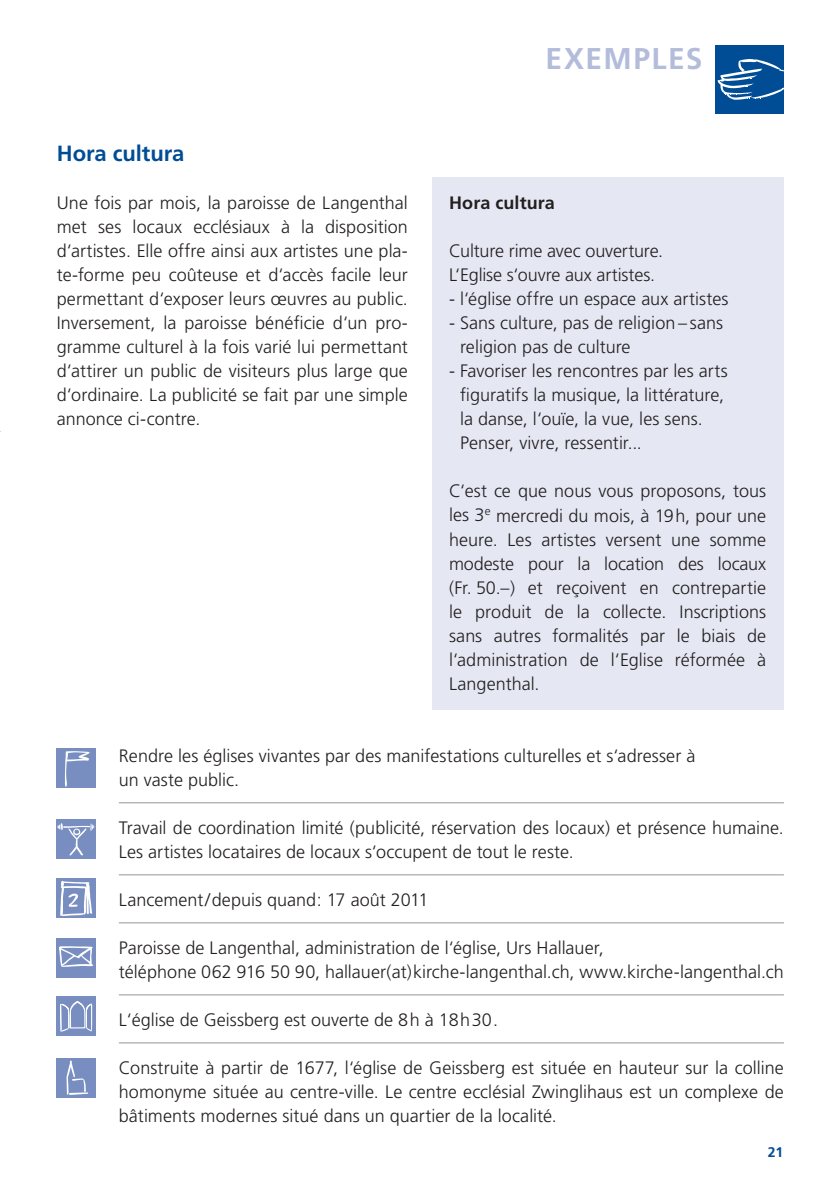
<style>
.page{position:relative;width:840px;height:1191px;background:#fff}
.page>*{position:absolute;margin:0;border:0;box-sizing:border-box;transform-origin:0 0}
.t1{font:700 30px "Frutiger";letter-spacing:.05em;color:#b3bddb}
.t2{font:700 22px "Frutiger";letter-spacing:-.005em;color:#014d95}
.t3{font:300 18px/24px "Frutiger";color:#231f20}
.t4{font:700 18px "Frutiger";letter-spacing:.005em;color:#231f20}
.t5{font:700 14px "Frutiger";color:#014d95}
</style>
<div class="page">
<div style="left:431px;top:177px;width:351px;height:532px;background:#e5e8f3"></div>
<hr style="left:119px;top:802px;width:664px;height:1px;background:#939598">
<hr style="left:119px;top:874px;width:664px;height:1px;background:#939598">
<hr style="left:119px;top:922px;width:664px;height:1px;background:#939598">
<hr style="left:119px;top:994px;width:664px;height:1px;background:#939598">
<hr style="left:119px;top:1042px;width:664px;height:1px;background:#939598">
<div style="left:715px;top:45px;width:68px;height:68px;background:#014d95"></div>
<div style="left:56px;top:819px;width:40px;height:39px;background:#798ec0"></div>
<svg style="left:58px;top:823px;width:36px;height:32px"></svg>
<div style="left:56px;top:878px;width:40px;height:40px;background:#798ec0"></div>
<svg style="left:60px;top:881px;width:32px;height:35px"></svg>
<div style="left:56px;top:1058px;width:40px;height:39px;background:#798ec0"></div>
<svg style="left:66px;top:1060px;width:22px;height:35px"></svg>
<div style="left:56px;top:996px;width:40px;height:40px;background:#798ec0"></div>
<svg style="left:60px;top:1001px;width:32px;height:31px"></svg>
<div style="left:56px;top:937px;width:40px;height:40px;background:#798ec0"></div>
<svg style="left:59px;top:946px;width:34px;height:21px"></svg>
<div style="left:56px;top:748px;width:40px;height:40px;background:#798ec0"></div>
<svg style="left:65px;top:751px;width:24px;height:36px"></svg>
<svg style="left:717px;top:59px;width:67px;height:41px"></svg>
<h1 class="t1" style="left:545px;top:41px;width:158px">EXEMPLES</h1>
<p class="t2" style="left:57px;top:141px;width:129px">Hora cultura</p>
<p class="t3" style="left:57px;top:191px;width:352px;text-align:justify">Une fois par mois, la paroisse de Langenthal met ses locaux ecclésiaux à la disposition d‘artistes. Elle offre ainsi aux artistes une pla&shy;te-forme peu coûteuse et d‘accès facile leur permettant d‘exposer leurs œuvres au public.<br>Inversement, la paroisse bénéficie d‘un pro&shy;gramme culturel à la fois varié lui permettant d‘attirer un public de visiteurs plus large que d‘ordinaire. La publicité se fait par une simple annonce ci-contre.</p>
<p class="t4" style="left:449px;top:193px;width:107px">Hora cultura</p>
<p class="t3" style="left:449px;top:239px;width:215px">Culture rime avec ouverture.<br>L‘Eglise s‘ouvre aux artistes.</p>
<p class="t3" style="left:449px;top:287px;width:281px">- l‘église offre un espace aux artistes</p>
<p class="t3" style="left:460px;top:311px;width:264px;text-indent:-11px">- Sans culture, pas de religion – sans religion pas de culture</p>
<p class="t3" style="left:460px;top:359px;width:269px;text-indent:-11px">- Favoriser les rencontres par les arts figuratifs la musique, la littérature, la danse, l‘ouïe, la vue, les sens.<br>Penser, vivre, ressentir...</p>
<p class="t3" style="left:449px;top:479px;width:318px;text-align:justify">C‘est ce que nous vous proposons, tous les 3<sup>e</sup> mercredi du mois, à 19h, pour une heure. Les artistes versent une somme modeste pour la location des locaux (Fr. 50.–) et reçoivent en contrepartie le produit de la collecte. Inscriptions sans autres formalités par le biais de l‘administration de l‘Eglise réformée à Langenthal.</p>
<p class="t3" style="left:119px;top:743px;width:577px">Rendre les églises vivantes par des manifestations culturelles et s‘adresser à un vaste public.</p>
<p class="t3" style="left:119px;top:815px;width:666px">Travail de coordination limité (publicité, réservation des locaux) et présence humaine.<br>Les artistes locataires de locaux s‘occupent de tout le reste.</p>
<p class="t3" style="left:119px;top:887px;width:311px">Lancement/depuis quand: 17 août 2011</p>
<p class="t3" style="left:119px;top:935px;width:666px">Paroisse de Langenthal, administration de l‘église, Urs Hallauer,<br>téléphone 062 916 50 90, hallauer(at)kirche-langenthal.ch, www.kirche-langenthal.ch</p>
<p class="t3" style="left:119px;top:1007px;width:380px">L‘église de Geissberg est ouverte de 8h à 18h30.</p>
<p class="t3" style="left:119px;top:1055px;width:666px;text-align:justify">Construite à partir de 1677, l‘église de Geissberg est située en hauteur sur la colline homonyme située au centre-ville. Le centre ecclésial Zwinglihaus est un complexe de bâtiments modernes situé dans un quartier de la localité.</p>
<p class="t5" style="left:767px;top:1143px;width:17px">21</p>
</div>
